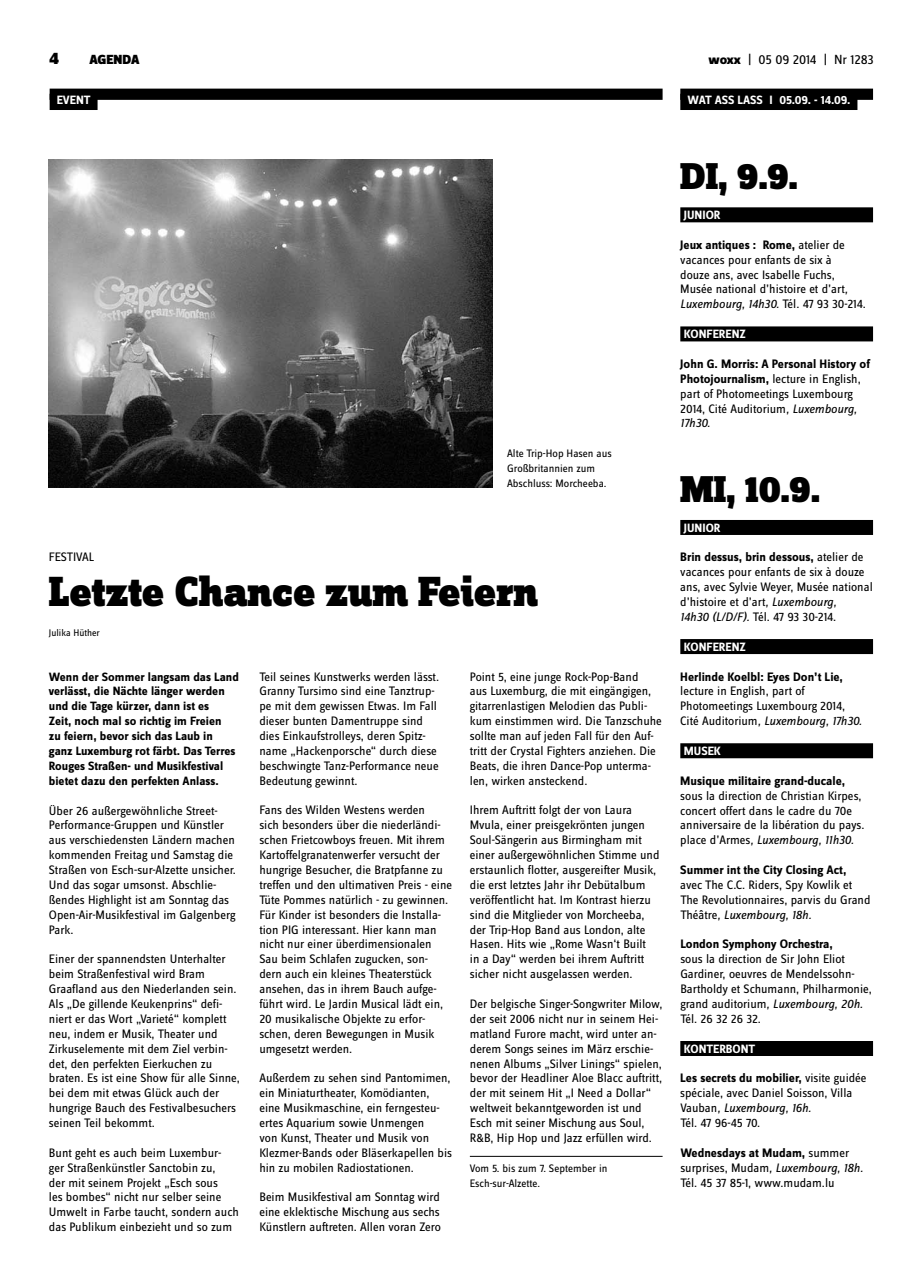
<style>
.page{position:relative;width:922px;height:1276px;background:#fff}
.page>*{position:absolute;margin:0;border:0;box-sizing:border-box;transform-origin:0 0}
.t1{font:900 43.75px "Zine Slab Dis";letter-spacing:-.01em;color:#000}
.t2{font:900 38.75px "Zine Slab Dis";color:#000}
.t3{font:900 17.5px "Zine Sans Dis";color:#000}
.t4{font:13.75px "Zine Sans Dis";letter-spacing:-.01em;color:#000}
.t5{font:900 13.75px "Zine Sans Dis";color:#000}
.t6{font:12.75px/14.9px "Zine Sans Dis";color:#000}
.t7{font:700 12.75px "Zine Sans Dis";color:#000}
.t8{font:700 12.5px/14.9px "Zine Sans Dis";color:#000}
.t9{font:700 12.5px "Zine Sans Dis";color:#fff}
.t10{font:11.25px/14.9px "Zine Sans Dis";color:#000}
.t11{font:10px "Zine Sans Dis";color:#000}
.s1{font-weight:800}
.s2{font-weight:700}
.s3{font-style:italic}
</style>
<div class="page">
<div style="left:680px;top:89px;width:192px;height:11px;background:#000"></div>
<div style="left:680px;top:94px;width:177px;height:16px;background:#000"></div>
<div style="left:50px;top:89px;width:612px;height:11px;background:#000"></div>
<div style="left:50px;top:94px;width:47px;height:16px;background:#000"></div>
<div style="left:680px;top:207px;width:192px;height:15px;background:#000"></div>
<div style="left:680px;top:326px;width:192px;height:15px;background:#000"></div>
<div style="left:680px;top:520px;width:192px;height:15px;background:#000"></div>
<div style="left:680px;top:639px;width:192px;height:15px;background:#000"></div>
<div style="left:680px;top:743px;width:192px;height:15px;background:#000"></div>
<div style="left:680px;top:1041px;width:192px;height:15px;background:#000"></div>
<img style="left:49px;top:159px;width:443px;height:329px">
<hr style="left:469px;top:1156px;width:193px;height:1px;background:#000">
<h3 class="t3" style="left:50px;top:49px;width:11px">4</h3>
<p class="t5" style="left:89px;top:53px;width:52px">AGENDA</p>
<p class="t4" style="left:708px;top:53px;width:167px"><span class="s1">woxx</span> | 05 09 2014 | Nr 1283</p>
<p class="t9" style="left:687px;top:93px;width:35px">WAT ASS</p>
<p class="t9" style="left:737px;top:93px;width:6px">LASSI</p>
<p class="t9" style="left:779px;top:93px;width:72px">05.09. - 14.09.</p>
<p class="t9" style="left:57px;top:93px;width:21px">EVENT</p>
<p class="t10" style="left:507px;top:447px;width:106px">Alte Trip-Hop Hasen aus<br>Großbritannien zum<br>Abschluss: Morcheeba.</p>
<p class="t6" style="left:49px;top:550px;width:47px">FESTIVAL</p>
<h1 class="t1" style="left:49px;top:568px;width:490px">Letzte Chance zum Feiern</h1>
<p class="t11" style="left:49px;top:627px;width:52px">Julika Hüther</p>
<p class="t8" style="left:49px;top:669px;width:191px">Wenn der Sommer langsam das Land verlässt, die Nächte länger werden und die Tage kürzer, dann ist es<br>Zeit, noch mal so richtig im Freien<br>zu feiern, bevor sich das Laub in ganz Luxemburg rot färbt. Das Terres Rouges Straßen- und Musikfestival bietet dazu den perfekten Anlass.</p>
<p class="t6" style="left:49px;top:803px;width:188px">Über 26 außergewöhnliche Street-<br>Performance-Gruppen und Künstler aus verschiedensten Ländern machen kommenden Freitag und Samstag die<br>Straßen von Esch-sur-Alzette unsicher.<br>Und das sogar umsonst. Abschlie&shy;ßendes Highlight ist am Sonntag das<br>Open-Air-Musikfestival im Galgenberg<br>Park.</p>
<p class="t6" style="left:49px;top:952px;width:192px">Einer der spannendsten Unterhalter beim Straßenfestival wird Bram Graafland aus den Niederlanden sein.<br>Als „De gillende Keukenprins“ defi&shy;niert er das Wort „Varieté“ komplett neu, indem er Musik, Theater und Zirkuselemente mit dem Ziel verbin&shy;det, den perfekten Eierkuchen zu braten. Es ist eine Show für alle Sinne, bei dem mit etwas Glück auch der hungrige Bauch des Festivalbesuchers seinen Teil bekommt.</p>
<p class="t6" style="left:49px;top:1146px;width:191px">Bunt geht es auch beim Luxembur&shy;ger Straßenkünstler Sanctobin zu,<br>der mit seinem Projekt „Esch sous<br>les bombes“ nicht nur selber seine Umwelt in Farbe taucht, sondern auch das Publikum einbezieht und so zum</p>
<p class="t6" style="left:259px;top:669px;width:181px">Teil seines Kunstwerks werden lässt.<br>Granny Tursimo sind eine Tanztrup&shy;pe mit dem gewissen Etwas. Im Fall dieser bunten Damentruppe sind dies Einkaufstrolleys, deren Spitz&shy;name „Hackenporsche“ durch diese beschwingte Tanz-Performance neue Bedeutung gewinnt.</p>
<p class="t6" style="left:259px;top:803px;width:194px">Fans des Wilden Westens werden<br>sich besonders über die niederländi&shy;schen Frietcowboys freuen. Mit ihrem Kartoffelgranatenwerfer versucht der hungrige Besucher, die Bratpfanne zu treffen und den ultimativen Preis - eine Tüte Pommes natürlich - zu gewinnen.<br>Für Kinder ist besonders die Installa&shy;tion PIG interessant. Hier kann man nicht nur einer überdimensionalen Sau beim Schlafen zugucken, son&shy;dern auch ein kleines Theaterstück ansehen, das in ihrem Bauch aufge&shy;führt wird. Le Jardin Musical lädt ein, 20 musikalische Objekte zu erfor&shy;schen, deren Bewegungen in Musik umgesetzt werden.</p>
<p class="t6" style="left:259px;top:1071px;width:194px">Außerdem zu sehen sind Pantomimen, ein Miniaturtheater, Komödianten, eine Musikmaschine, ein ferngesteu&shy;ertes Aquarium sowie Unmengen<br>von Kunst, Theater und Musik von Klezmer-Bands oder Bläserkapellen bis hin zu mobilen Radiostationen.</p>
<p class="t6" style="left:259px;top:1190px;width:183px;text-align:justify">Beim Musikfestival am Sonntag wird eine eklektische Mischung aus sechs Künstlern auftreten. Allen voran Zero</p>
<p class="t6" style="left:469px;top:669px;width:193px">Point 5, eine junge Rock-Pop-Band<br>aus Luxemburg, die mit eingängigen, gitarrenlastigen Melodien das Publi&shy;kum einstimmen wird. Die Tanzschuhe sollte man auf jeden Fall für den Auf&shy;tritt der Crystal Fighters anziehen. Die Beats, die ihren Dance-Pop unterma&shy;len, wirken ansteckend.</p>
<p class="t6" style="left:470px;top:803px;width:191px">Ihrem Auftritt folgt der von Laura Mvula, einer preisgekrönten jungen Soul-Sängerin aus Birmingham mit einer außergewöhnlichen Stimme und erstaunlich flotter, ausgereifter Musik, die erst letztes Jahr ihr Debütalbum veröffentlicht hat. Im Kontrast hierzu sind die Mitglieder von Morcheeba, der Trip-Hop Band aus London, alte Hasen. Hits wie „Rome Wasn‘t Built<br>in a Day“ werden bei ihrem Auftritt sicher nicht ausgelassen werden.</p>
<p class="t6" style="left:470px;top:997px;width:194px">Der belgische Singer-Songwriter Milow, der seit 2006 nicht nur in seinem Hei&shy;matland Furore macht, wird unter an&shy;derem Songs seines im März erschie&shy;nenen Albums „Silver Linings“ spielen, bevor der Headliner Aloe Blacc auftritt, der mit seinem Hit „I Need a Dollar“ weltweit bekanntgeworden ist und Esch mit seiner Mischung aus Soul, R&amp;B, Hip Hop und Jazz erfüllen wird.</p>
<p class="t10" style="left:469px;top:1161px;width:139px">Vom 5. bis zum 7. September in<br>Esch-sur-Alzette.</p>
<h2 class="t2" style="left:680px;top:156px;width:119px">Di, 9.9.</h2>
<p class="t9" style="left:683px;top:208px;width:36px">junior</p>
<p class="t6" style="left:680px;top:238px;width:187px"><span class="s2">Jeux antiques : Rome,</span> atelier de vacances pour enfants de six à<br>douze ans, avec Isabelle Fuchs, Musée national d’histoire et d’art<span class="s3">, Luxembourg, 14h30.</span> Tél. 47 93 30-214.</p>
<p class="t9" style="left:683px;top:327px;width:63px">konferenz</p>
<p class="t6" style="left:680px;top:357px;width:191px"><span class="s2">John G. Morris: A Personal History of<br>Photojournalism,</span> lecture in English, part of Photomeetings Luxembourg<br>2014, Cité Auditorium<span class="s3">, Luxembourg,<br>17h30.</span></p>
<h2 class="t2" style="left:680px;top:468px;width:141px">Mi, 10.9.</h2>
<p class="t9" style="left:683px;top:521px;width:36px">junior</p>
<p class="t6" style="left:680px;top:550px;width:194px"><span class="s2">Brin dessus, brin dessous,</span> atelier de vacances pour enfants de six à douze ans, avec Sylvie Weyer, Musée national d’histoire et d’art<span class="s3">, Luxembourg,<br>14h30 (L/D/F).</span> Tél. 47 93 30-214.</p>
<p class="t9" style="left:683px;top:640px;width:63px">konferenz</p>
<p class="t7" style="left:680px;top:669px;width:164px">Herlinde Koelbl: Eyes Don’t Lie,</p>
<p class="t6" style="left:680px;top:684px;width:183px">lecture in English, part of<br>Photomeetings Luxembourg 2014,<br>Cité Auditorium<span class="s3">, Luxembourg, 17h30.</span></p>
<p class="t9" style="left:683px;top:744px;width:39px">musek</p>
<p class="t7" style="left:680px;top:774px;width:166px">Musique militaire grand-ducale,</p>
<p class="t6" style="left:680px;top:788px;width:186px">sous la direction de Christian Kirpes, concert offert dans le cadre du 70e anniversaire de la libération du pays. place d’Armes<span class="s3">, Luxembourg, 11h30.</span></p>
<p class="t7" style="left:680px;top:863px;width:167px">Summer int the City Closing Act,</p>
<p class="t6" style="left:680px;top:878px;width:192px">avec The C.C. Riders, Spy Kowlik et<br>The Revolutionnaires, parvis du Grand<br>Théâtre<span class="s3">, Luxembourg, 18h.</span></p>
<p class="t7" style="left:680px;top:937px;width:154px">London Symphony Orchestra,</p>
<p class="t6" style="left:680px;top:952px;width:193px">sous la direction de Sir John Eliot<br>Gardiner, oeuvres de Mendelssohn-<br>Bartholdy et Schumann, Philharmonie, grand auditorium<span class="s3">, Luxembourg, 20h.<br></span>Tél. 26 32 26 32.</p>
<p class="t9" style="left:683px;top:1042px;width:70px">konterbont</p>
<p class="t6" style="left:680px;top:1071px;width:188px"><span class="s2">Les secrets du mobilier,</span> visite guidée spéciale, avec Daniel Soisson, Villa<br>Vauban<span class="s3">, Luxembourg, 16h.<br></span>Tél. 47 96-45 70.</p>
<p class="t6" style="left:680px;top:1146px;width:184px"><span class="s2">Wednesdays at Mudam,</span> summer surprises, Mudam<span class="s3">, Luxembourg, 18h.<br></span>Tél. 45 37 85-1, www.mudam.lu</p>
</div>
